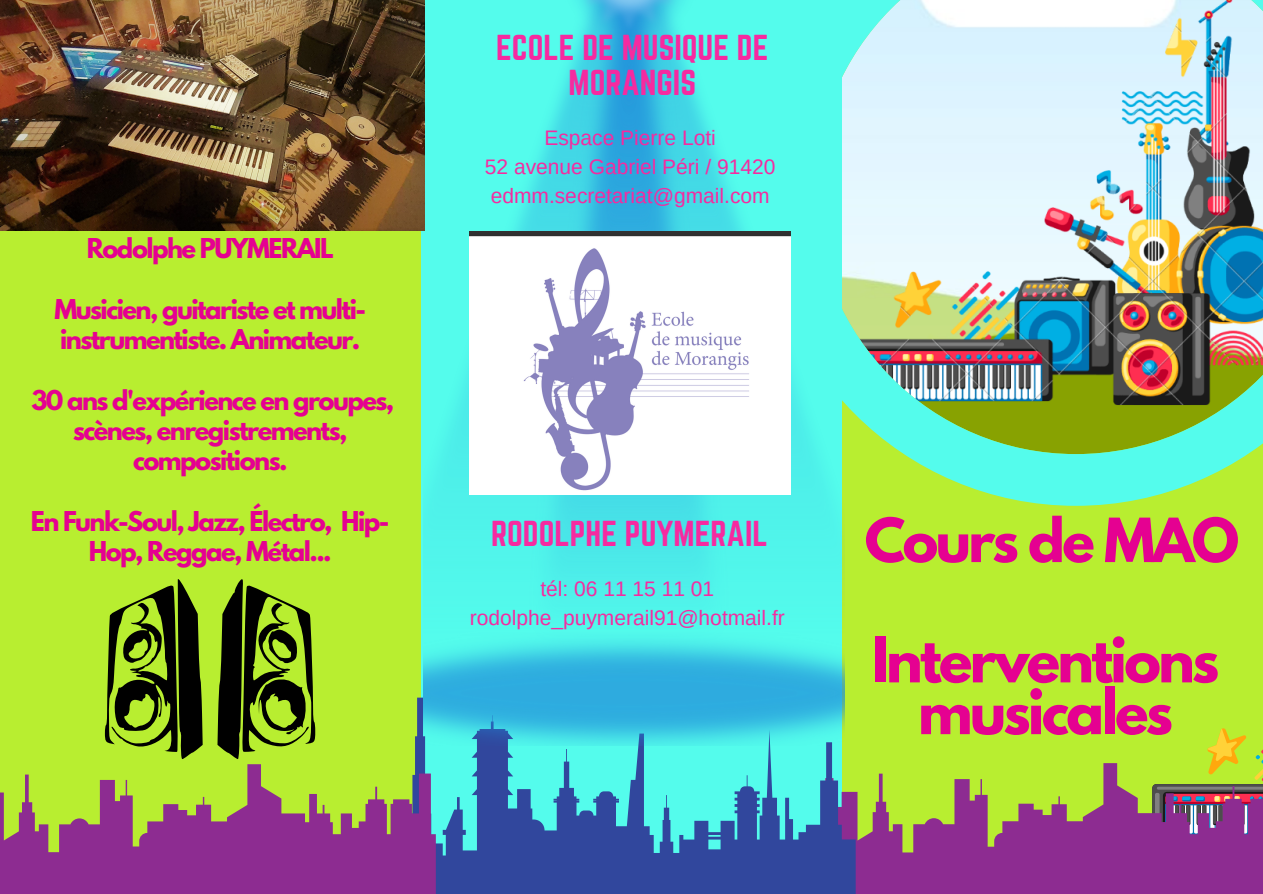
<style>
.page{position:relative;width:1263px;height:894px;background:#fff}
.page>*{position:absolute;margin:0;border:0;box-sizing:border-box;transform-origin:0 0}
.t1{font:700 55.5px/51.8px "League Spartan";letter-spacing:-.05em;color:#e50191;text-align:center}
.t2{font:700 53.85px "League Spartan";letter-spacing:-.05em;color:#e50191}
.t3{font:31.5px/34.8px "Norwester";color:#f62aa0;text-align:center}
.t4{font:700 24.15px/30.3px "League Spartan";letter-spacing:-.065em;color:#e50191;text-align:center}
.t5{font:21px "Arimo";color:#f62aa0}
</style>
<div class="page">
<div style="left:0;top:0;width:1263px;height:893px;background:#b8ee30"></div>
<svg style="left:845px;top:0;width:418px;height:505px;background:#a9cfb9"></svg>
<svg style="left:1207px;top:728px;width:56px;height:34px"></svg>
<svg style="left:105px;top:579px;width:98px;height:179px"></svg>
<svg style="left:217px;top:579px;width:98px;height:179px"></svg>
<svg style="left:856px;top:762px;width:407px;height:131px;fill:#8d2c91"></svg>
<svg style="left:415px;top:697px;width:441px;height:196px;background:#4290b9"></svg>
<svg style="left:0;top:764px;width:436px;height:129px;fill:#8d2c91"></svg>
<img style="left:424px;top:0;width:421px;height:744px">
<img style="left:469px;top:231px;width:322px;height:263px">
<img style="left:0;top:0;width:424px;height:231px">
<p class="t4" style="left:87px;top:236px;width:249px">Rodolphe PUYMERAIL</p>
<p class="t4" style="left:54px;top:297px;width:313px;text-align:left">Musicien, guitariste et multi&shy;instrumentiste. Animateur.</p>
<p class="t4" style="left:31px;top:388px;width:364px">30 ans d'expérience en groupes, scènes, enregistrements, compositions.</p>
<p class="t4" style="left:31px;top:509px;width:360px">En Funk-Soul, Jazz, Électro, Hip-<br>Hop, Reggae, Métal...</p>
<p class="t3" style="left:496px;top:30px;width:274px">ECOLE DE MUSIQUE DE<br>MORANGIS</p>
<p class="t5" style="left:544px;top:126px;width:173px">Espace Pierre Loti</p>
<p class="t5" style="left:485px;top:155px;width:292px">52 avenue Gabriel Péri / 91420</p>
<p class="t5" style="left:491px;top:184px;width:280px">edmm.secretariat@gmail.com</p>
<p class="t3" style="left:491px;top:516px;width:278px">RODOLPHE PUYMERAIL</p>
<p class="t5" style="left:540px;top:577px;width:175px">tél: 06 11 15 11 01</p>
<p class="t5" style="left:470px;top:606px;width:317px">rodolphe_puymerail91@hotmail.fr</p>
<p class="t2" style="left:865px;top:513px;width:376px">Cours de MAO</p>
<p class="t1" style="left:872px;top:641px;width:349px">Interventions musicales</p>
</div>
